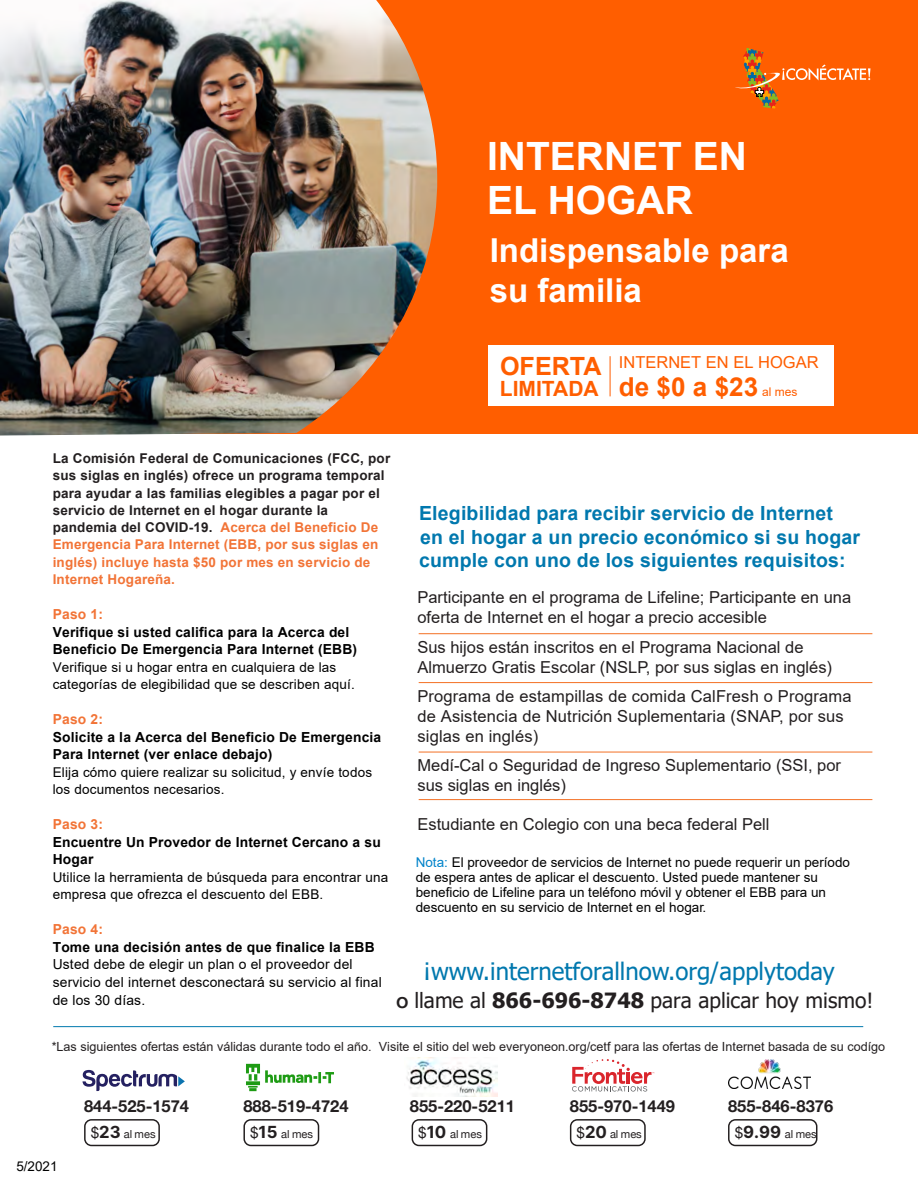
<style>
.page{position:relative;width:918px;height:1188px;background:#fff}
.page>*{position:absolute;margin:0;border:0;box-sizing:border-box;transform-origin:0 0}
.t1{font:700 39px/44.7px "Arial";color:#fff}
.t2{font:700 33px/39.6px "Arial";color:#fff}
.t3{font:700 26.1px "Arial";color:#ff5e00}
.t4{font:700 25.2px "Arial";color:#ff5e00}
.t5{font:24px "Tahoma";color:#0078ae}
.t6{font:21px "Tahoma";color:#231f20}
.t7{font:700 21px "Arial";color:#ff5e00}
.Tab{font:700 19.5px/23.4px "Arial";letter-spacing:.01em;color:#0078ae}
.Tab-2{font:16.5px/19.8px "Arial";color:#231f20}
.t8{font:700 16.5px "Helvetica Neue";color:#231f20}
.t9{font:16.5px "Arial";color:#ff5e00}
.t10{font:700 13.8px/17.7px "Arial";letter-spacing:.015em;color:#000}
.t11{font:13.8px/17.7px "Arial";letter-spacing:.015em;color:#000}
.Tab-3{font:13.5px/17.2px "Arial";letter-spacing:.015em;color:#000}
.t12{font:700 13.5px/17.2px "Arial";letter-spacing:.015em;color:#231f20}
.Tab-4{font:12.6px "Arial";color:#231f20}
.t13{font:11.1px "Helvetica Neue";color:#231f20}
.s1{font-weight:400;font-size:12px}
.s2{color:#f27437}
.s3{font-weight:700;color:#f27437}
.s4{font-weight:700}
.s5{color:#0083ca}
.s6{font-family:"Helvetica Neue LT Std";font-weight:500}
.s7{font-size:15.3px}
.s8{font-family:"Inter";font-weight:700;font-size:16.65px}
</style>
<div class="page">
<hr style="left:53px;top:1026px;width:810px;height:1px;background:#0078ae">
<hr style="left:419px;top:682px;width:453px;height:1px;background:#f36e21">
<hr style="left:419px;top:799px;width:453px;height:1px;background:#f36e21">
<hr style="left:419px;top:752px;width:453px;height:1px;background:#f36e21">
<svg style="left:83px;top:1070px;width:102px;height:21px"></svg>
<img style="left:246px;top:1063px;width:88px;height:29px">
<img style="left:406px;top:1058px;width:91px;height:38px">
<svg style="left:572px;top:1059px;width:82px;height:33px"></svg>
<div style="left:84px;top:1119px;width:76px;height:27px;border:1px solid #231f20;border-radius:7px"></div>
<div style="left:243px;top:1119px;width:76px;height:27px;border:1px solid #231f20;border-radius:7px"></div>
<div style="left:412px;top:1119px;width:75px;height:27px;border:1px solid #231f20;border-radius:7px"></div>
<div style="left:570px;top:1119px;width:76px;height:27px;border:1px solid #231f20;border-radius:7px"></div>
<img style="left:729px;top:1059px;width:82px;height:29px">
<div style="left:728px;top:1119px;width:89px;height:27px;border:1px solid #231f20;border-radius:7px"></div>
<hr style="left:419px;top:633px;width:453px;height:1px;background:#f36e21">
<div style="left:0;top:0;width:918px;height:434px;background:#ff5e00"></div>
<img style="left:0;top:0;width:438px;height:436px">
<div style="left:489px;top:345px;width:345px;height:61px;background:#fff"></div>
<hr style="left:610px;top:356px;width:1px;height:40px;background:#ff5e00">
<svg style="left:735px;top:48px;width:135px;height:60px"></svg>
<h1 class="t1" style="left:487px;top:134px;width:262px">INTERNET EN<br>EL HOGAR</h1>
<h2 class="t2" style="left:490px;top:231px;width:300px">Indispensable para su familia</h2>
<h3 class="t4" style="left:500px;top:348px;width:103px">OFERTA</h3>
<h3 class="t7" style="left:500px;top:373px;width:100px">LIMITADA</h3>
<p class="t9" style="left:619px;top:351px;width:201px">INTERNET EN EL HOGAR</p>
<h3 class="t3" style="left:619px;top:368px;width:180px">de $0 a $23 <span class="s1">al mes</span></h3>
<p class="t12" style="left:53px;top:450px;width:339px">La Comisión Federal de Comunicaciones (FCC, por sus siglas en inglés) ofrece un programa temporal para ayudar a las familias elegibles a pagar por el servicio de Internet en el hogar durante la pandemia del COVID-19. <span class="s2">Acerca del Beneficio De Emergencia Para Internet (EBB, por sus siglas en inglés) incluye hasta $50 por mes en servicio de Internet Hogareña.</span></p>
<p class="t10" style="left:53px;top:605px;width:306px"><span class="s2">Paso 1:<br></span>Verifique si usted califica para la Acerca del<br>Beneficio De Emergencia Para Internet (EBB)</p>
<p class="Tab-3" style="left:53px;top:658px;width:304px">Verifique si u hogar entra en cualquiera de las categorías de elegibilidad que se describen aquí.</p>
<p class="t10" style="left:53px;top:710px;width:330px"><span class="s2">Paso 2:<br></span>Solicite a la Acerca del Beneficio De Emergencia<br>Para Internet (ver enlace debajo)</p>
<p class="Tab-3" style="left:53px;top:763px;width:321px">Elija cómo quiere realizar su solicitud, y envíe todos los documentos necesarios.</p>
<p class="t10" style="left:53px;top:815px;width:330px"><span class="s2">Paso 3:<br></span>Encuentre Un Provedor de Internet Cercano a su<br>Hogar</p>
<p class="Tab-3" style="left:53px;top:868px;width:337px">Utilice la herramienta de búsqueda para encontrar una empresa que ofrezca el descuento del EBB.</p>
<p class="t11" style="left:53px;top:920px;width:331px"><span class="s3">Paso 4:<br></span><span class="s4">Tome una decisión antes de que finalice la EBB </span>Usted debe de elegir un plan o el proveedor del servicio del internet desconectará su servicio al final de los 30 días.</p>
<p class="Tab" style="left:419px;top:502px;width:443px">Elegibilidad para recibir servicio de Internet en el hogar a un precio económico si su hogar cumple con uno de los siguientes requisitos:</p>
<p class="Tab-2" style="left:417px;top:587px;width:435px">Participante en el programa de Lifeline; Participante en una oferta de Internet en el hogar a precio accesible</p>
<p class="Tab-2" style="left:417px;top:638px;width:416px">Sus hijos están inscritos en el Programa Nacional de<br>Almuerzo Gratis Escolar (NSLP, por sus siglas en inglés)</p>
<p class="Tab-2" style="left:417px;top:686px;width:436px">Programa de estampillas de comida CalFresh o Programa de Asistencia de Nutrición Suplementaria (SNAP, por sus siglas en inglés)</p>
<p class="Tab-2" style="left:417px;top:755px;width:425px">Medí-Cal o Seguridad de Ingreso Suplementario (SSI, por sus siglas en inglés)</p>
<p class="Tab-2" style="left:417px;top:814px;width:354px">Estudiante en Colegio con una beca federal Pell</p>
<p class="Tab-3" style="left:416px;top:855px;width:436px;line-height:14.9px"><span class="s5">Nota:</span> El proveedor de servicios de Internet no puede requerir un período de espera antes de aplicar el descuento. Usted puede mantener su beneficio de Lifeline para un teléfono móvil y obtener el EBB para un descuento en su servicio de Internet en el hogar.</p>
<p class="t5" style="left:423px;top:955px;width:413px">¡www.internetforallnow.org/applytoday</p>
<p class="t6" style="left:396px;top:986px;width:479px"><span class="s6">o</span> llame al <span class="s4">866-696-8748</span> para aplicar hoy mismo!</p>
<p class="Tab-4" style="left:52px;top:1038px;width:835px">*Las siguientes ofertas están válidas durante todo el año. Visite el sitio del web everyoneon.org/cetf para las ofertas de Internet basada de su codígo</p>
<p class="Tab-3" style="left:16px;top:1157px;width:43px">5/2021</p>
<p class="t8" style="left:84px;top:1093px;width:107px">844-525-1574</p>
<p class="t13" style="left:91px;top:1126px;width:66px"><span class="s7">$</span><span class="s8">23</span> al mes</p>
<p class="t8" style="left:243px;top:1093px;width:107px">888-519-4724</p>
<p class="t13" style="left:250px;top:1126px;width:64px"><span class="s7">$</span><span class="s8">15</span> al mes</p>
<p class="t8" style="left:410px;top:1093px;width:107px">855-220-5211</p>
<p class="t13" style="left:418px;top:1126px;width:65px"><span class="s7">$</span><span class="s8">10</span> al mes</p>
<p class="t8" style="left:570px;top:1093px;width:107px">855-970-1449</p>
<p class="t13" style="left:577px;top:1126px;width:67px"><span class="s7">$</span><span class="s8">20</span> al mes</p>
<p class="t8" style="left:728px;top:1093px;width:107px">855-846-8376</p>
<p class="t13" style="left:735px;top:1126px;width:83px"><span class="s7">$</span><span class="s8">9.99</span> al mes</p>
</div>
